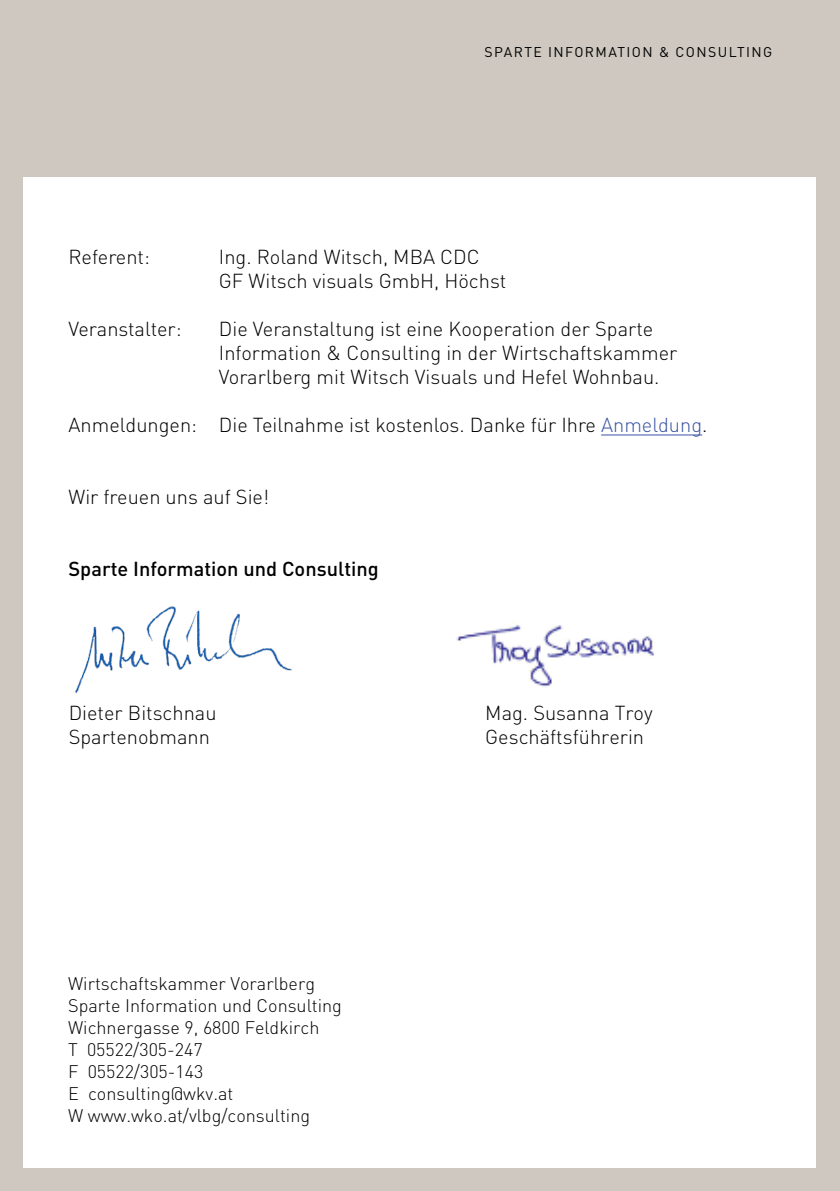
<style>
.page{position:relative;width:840px;height:1191px;background:#fff}
.page>*{position:absolute;margin:0;border:0;box-sizing:border-box;transform-origin:0 0}
.Fließtext{font:300 20px/24px "DIN Pro";color:#000}
.Fließtext-2{font:300 20px "DIN";color:#000}
.Fließtext-3{font:500 20px "DIN Pro";color:#000}
.t1{font:300 18px "DIN Pro";color:#000}
.t2{font:14px "DIN";letter-spacing:.1em;color:#000}
.s1{font-family:"DIN Pro"}
.s2{color:#3a53a4}
</style>
<div class="page">
<div style="left:0;top:0;width:839px;height:1191px;background:#cec8c0"></div>
<div style="left:23px;top:177px;width:792px;height:991px;background:#fff"></div>
<img style="left:75px;top:606px;width:217px;height:88px">
<img style="left:456px;top:622px;width:199px;height:65px">
<hr style="left:600px;top:434px;width:101px;height:1px;background:#3a53a4">
<p class="t2" style="left:484px;top:43px;width:289px">SPARTE INFORMATION &amp; CONSULTING</p>
<p class="Fließtext" style="left:68px;top:244px;width:83px">Referent:</p>
<p class="Fließtext-2" style="left:219px;top:244px;width:262px">Ing. Roland Witsch, MBA CDC</p>
<p class="Fließtext-2" style="left:219px;top:268px;width:288px">GF Witsch visuals GmbH, Höchst</p>
<p class="Fließtext-2" style="left:68px;top:316px;width:114px">Veranstalter<span class="s1">:</span></p>
<p class="Fließtext" style="left:219px;top:316px;width:435px">Die Veranstaltung ist eine Kooperation der Sparte</p>
<p class="Fließtext" style="left:219px;top:340px;width:460px">Information &amp; Consulting in der Wirtschaftskammer<br>Vorarlberg mit Witsch Visuals und Hefel Wohnbau.</p>
<p class="Fließtext" style="left:68px;top:412px;width:130px">Anmeldungen:</p>
<p class="Fließtext-2" style="left:219px;top:412px;width:490px">Die Teilnahme ist kostenlos. Danke für Ihre <span class="s2">Anmeldung</span>.</p>
<p class="Fließtext" style="left:68px;top:484px;width:202px">Wir freuen uns auf Sie!</p>
<p class="Fließtext-3" style="left:68px;top:555px;width:312px">Sparte Information und Consulting</p>
<p class="Fließtext" style="left:69px;top:700px;width:149px">Dieter Bitschnau</p>
<p class="Fließtext" style="left:69px;top:724px;width:143px">Spartenobmann</p>
<p class="t1" style="left:68px;top:971px;width:248px">Wirtschaftskammer Vorarlberg</p>
<p class="t1" style="left:68px;top:993px;width:275px">Sparte Information und Consulting</p>
<p class="t1" style="left:68px;top:1015px;width:253px">Wichnergasse 9, 6800 Feldkirch</p>
<p class="t1" style="left:68px;top:1037px;width:136px">T 05522/305-247</p>
<p class="t1" style="left:68px;top:1059px;width:137px">F 05522/305-143</p>
<p class="t1" style="left:68px;top:1081px;width:167px">E consulting@wkv.at</p>
<p class="t1" style="left:68px;top:1103px;width:243px">W www.wko.at/vlbg/consulting</p>
<p class="Fließtext" style="left:485px;top:700px;width:169px">Mag. Susanna Troy</p>
<p class="Fließtext" style="left:485px;top:724px;width:160px">Geschäftsführerin</p>
</div>
